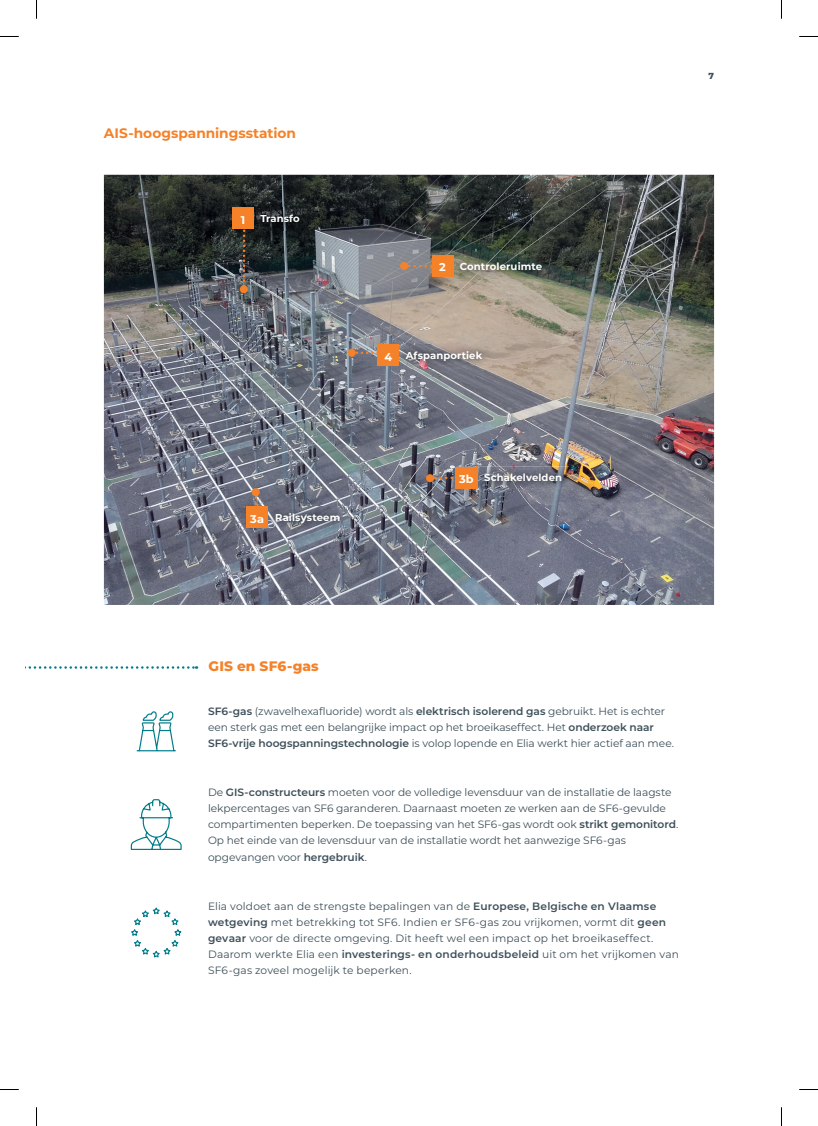
<style>
.page{position:relative;width:818px;height:1126px;background:#fff}
.page>*{position:absolute;margin:0;border:0;box-sizing:border-box;transform-origin:0 0}
.t1{font:700 13.75px "Montserrat";letter-spacing:-.005em;color:#f58229}
.t2{font:800 13.75px "Montserrat";letter-spacing:.005em;color:#f58229}
.t3{font:700 11.25px "Montserrat";color:#fff}
.t4{font:10.62px/16.1px "Montserrat";letter-spacing:-.005em;color:#3d4f59}
.t5{font:700 10.12px "Montserrat";letter-spacing:.01em;color:#fff}
.t6{font:700 10px "Montserrat";letter-spacing:.01em;color:#fff}
.t7{font:800 8.75px "Montserrat";color:#3d4f59}
.s1{font-size:11.25px}
.s2{font-weight:600}
</style>
<div class="page">
<svg style="left:28px;top:666px;width:169px;height:2px"></svg>
<svg style="left:130px;top:799px;width:52px;height:51px"></svg>
<svg style="left:131px;top:907px;width:51px;height:51px"></svg>
<svg style="left:136px;top:711px;width:40px;height:41px"></svg>
<img style="left:104px;top:175px;width:609px;height:430px">
<img style="left:452px;top:255px;width:97px;height:23px">
<svg style="left:242px;top:229px;width:3px;height:56px"></svg>
<div style="left:240px;top:285px;width:8px;height:8px;background:#f58229;border-radius:50%"></div>
<img style="left:253px;top:207px;width:54px;height:23px">
<div style="left:232px;top:208px;width:21px;height:21px;background:#f58229"></div>
<svg style="left:433px;top:475px;width:22px;height:5px"></svg>
<div style="left:426px;top:474px;width:8px;height:8px;background:#f58229;border-radius:50%"></div>
<div style="left:455px;top:467px;width:22px;height:21px;background:#f58229"></div>
<img style="left:476px;top:466px;width:92px;height:23px">
<svg style="left:476px;top:467px;width:1px;height:21px"></svg>
<svg style="left:254px;top:496px;width:3px;height:10px"></svg>
<div style="left:251px;top:488px;width:8px;height:8px;background:#f58229;border-radius:50%"></div>
<div style="left:246px;top:506px;width:21px;height:22px;background:#f58229"></div>
<img style="left:268px;top:506px;width:79px;height:25px">
<svg style="left:355px;top:351px;width:22px;height:3px"></svg>
<div style="left:347px;top:349px;width:8px;height:8px;background:#f58229;border-radius:50%"></div>
<img style="left:398px;top:344px;width:91px;height:24px">
<div style="left:377px;top:344px;width:22px;height:22px;background:#f58229"></div>
<svg style="left:408px;top:265px;width:17px;height:2px"></svg>
<div style="left:400px;top:262px;width:8px;height:8px;background:#f58229;border-radius:50%"></div>
<div style="left:431px;top:255px;width:22px;height:21px;background:#f58229"></div>
<svg style="left:0;top:36px;width:19px;height:1px"></svg>
<svg style="left:799px;top:36px;width:18px;height:1px"></svg>
<svg style="left:0;top:1089px;width:19px;height:1px"></svg>
<svg style="left:799px;top:1089px;width:18px;height:1px"></svg>
<svg style="left:36px;top:0;width:1px;height:19px"></svg>
<svg style="left:36px;top:1107px;width:1px;height:18px"></svg>
<p class="t1" style="left:104px;top:124px;width:193px">AIS-hoogspannings station</p>
<p class="t3" style="left:241px;top:212px;width:6px">1</p>
<p class="t6" style="left:260px;top:211px;width:41px">Transfo</p>
<p class="t6" style="left:250px;top:510px;width:91px"><span class="s1">3a</span> Railsysteem</p>
<p class="t3" style="left:439px;top:259px;width:8px">2</p>
<p class="t5" style="left:459px;top:259px;width:84px">Controleruimte</p>
<p class="t6" style="left:384px;top:348px;width:99px"><span class="s1">4</span> Afspanportiek</p>
<p class="t6" style="left:459px;top:470px;width:104px"><span class="s1">3b</span> Schakelvelden</p>
<p class="t7" style="left:708px;top:70px;width:7px">7</p>
<p class="t2" style="left:208px;top:656px;width:112px">GIS en SF6 -gas</p>
<p class="t4" style="left:208px;top:702px;width:467px"><span class="s2">SF6-gas</span> (zwavelhexafluoride) wordt als <span class="s2">elektrisch isolerend gas</span> gebruikt. Het is echter een sterk gas met een belangrijke impact op het broeikaseffect. Het <span class="s2">onderzoek naar<br>SF6-vrije hoogspanningstechnologie</span> is volop lopende en Elia werkt hier actief aan mee.</p>
<p class="t4" style="left:208px;top:783px;width:471px">De <span class="s2">GIS-constructeurs</span> moeten voor de volledige levensduur van de installatie de laagste lekpercentages van SF6 garanderen. Daarnaast moeten ze werken aan de SF6-gevulde compartimenten beperken. De toepassing van het SF6-gas wordt ook <span class="s2">strikt gemonitord</span>.<br>Op het einde van de levensduur van de installatie wordt het aanwezige SF6-gas opgevangen voor <span class="s2">hergebruik</span>.</p>
<p class="t4" style="left:208px;top:897px;width:472px">Elia voldoet aan de strengste bepalingen van de <span class="s2">Europese, Belgische en Vlaamse wetgeving</span> met betrekking tot SF6. Indien er SF6-gas zou vrijkomen, vormt dit <span class="s2">geen gevaar</span> voor de directe omgeving. Dit heeft wel een impact op het broeikaseffect.<br>Daarom werkte Elia een <span class="s2">investerings- en onderhoudsbeleid</span> uit om het vrijkomen van SF6-gas zoveel mogelijk te beperken.</p>
</div>
